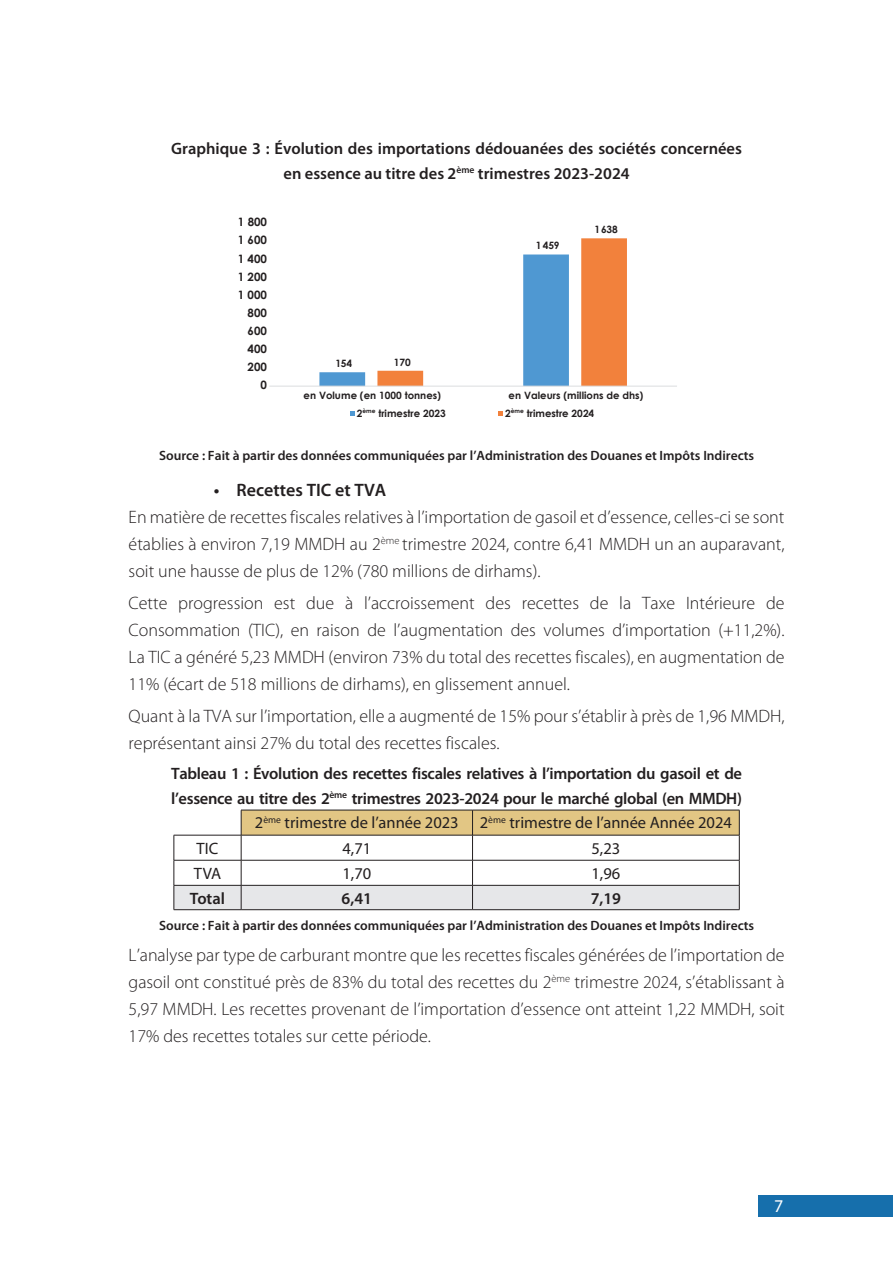
<style>
.page{position:relative;width:893px;height:1263px;background:#fff}
.page>*{position:absolute;margin:0;border:0;box-sizing:border-box;transform-origin:0 0}
.t1{font:300 18px/27px "Myriad Pro";color:#231f20;text-align:justify}
.t2{font:600 18px "Myriad Pro";color:#231f20}
.t3{font:18px "Myriad Pro";color:#fff}
.t4{font:600 16.5px "Myriad Pro";letter-spacing:-.02em;color:#231f20}
.t5{font:600 16.5px/24.8px "Myriad Pro";color:#231f20;text-align:center}
.t6{font:16.5px "Myriad Pro";color:#231f20}
.t7{font:600 13.5px "Myriad Pro";color:#231f20}
.t8{font:700 11.55px "Century Gothic";letter-spacing:-.005em;color:#231f20}
.t9{font:700 10.05px "Century Gothic";color:#231f20}
</style>
<div class="page">
<div style="left:758px;top:1195px;width:135px;height:22px;background:#166fac"></div>
<svg style="left:319px;top:238px;width:308px;height:148px"></svg>
<hr style="left:269px;top:386px;width:408px;height:1px;background:#dcdddf">
<svg style="left:350px;top:411px;width:5px;height:5px"></svg>
<svg style="left:498px;top:411px;width:5px;height:5px"></svg>
<svg style="left:174px;top:810px;width:566px;height:100px"></svg>
<hr style="left:174px;top:909px;width:67px;height:1px;background:#231f20">
<hr style="left:241px;top:909px;width:232px;height:1px;background:#231f20">
<hr style="left:473px;top:909px;width:266px;height:1px;background:#231f20">
<p class="t5" style="left:171px;top:135px;width:572px">Graphique 3 : Évolution des importations dédouanées des sociétés concernées en essence au titre des 2<sup>ème</sup> trimestres 2023-2024</p>
<p class="t8" style="left:238px;top:213px;width:31px">1 800</p>
<p class="t8" style="left:238px;top:231px;width:31px">1 600</p>
<p class="t8" style="left:238px;top:250px;width:31px">1 400</p>
<p class="t8" style="left:238px;top:268px;width:31px">1 200</p>
<p class="t8" style="left:238px;top:286px;width:31px">1 000</p>
<p class="t8" style="left:248px;top:304px;width:21px">800</p>
<p class="t8" style="left:248px;top:322px;width:21px">600</p>
<p class="t8" style="left:248px;top:340px;width:21px">400</p>
<p class="t8" style="left:248px;top:358px;width:21px">200</p>
<p class="t8" style="left:261px;top:376px;width:8px">0</p>
<p class="t9" style="left:335px;top:356px;width:18px">154</p>
<p class="t9" style="left:394px;top:354px;width:18px">170</p>
<p class="t9" style="left:536px;top:238px;width:25px">1459</p>
<p class="t9" style="left:594px;top:222px;width:25px">1638</p>
<p class="t9" style="left:304px;top:388px;width:139px">en Volume (en 1000 tonnes)</p>
<p class="t9" style="left:509px;top:388px;width:136px">en Valeurs (millions de dhs)</p>
<p class="t9" style="left:357px;top:405px;width:90px">2<sup>ème</sup> trimestre 2023</p>
<p class="t9" style="left:505px;top:405px;width:91px">2<sup>ème</sup> trimestre 2024</p>
<p class="t7" style="left:159px;top:447px;width:597px">Source : Fait à partir des données communiquées par l’Administration des Douanes et Impôts Indirects</p>
<p class="t2" style="left:214px;top:478px;width:174px">• Recettes TIC et TVA</p>
<p class="t1" style="left:129px;top:503px;width:657px">En matière de recettes fiscales relatives à l’importation de gasoil et d’essence, celles-ci se sont établies à environ 7,19 MMDH au 2<sup>ème</sup> trimestre 2024, contre 6,41 MMDH un an auparavant, soit une hausse de plus de 12% (780 millions de dirhams).</p>
<p class="t1" style="left:129px;top:589px;width:657px">Cette progression est due à l’accroissement des recettes de la Taxe Intérieure de Consommation (TIC), en raison de l’augmentation des volumes d’importation (+11,2%).<br>La TIC a généré 5,23 MMDH (environ 73% du total des recettes fiscales), en augmentation de 11% (écart de 518 millions de dirhams), en glissement annuel.</p>
<p class="t1" style="left:129px;top:702px;width:657px">Quant à la TVA sur l’importation, elle a augmenté de 15% pour s’établir à près de 1,96 MMDH, représentant ainsi 27% du total des recettes fiscales.</p>
<p class="t4" style="left:171px;top:763px;width:572px">Tableau 1 : Évolution des recettes fiscales relatives à l’importation du gasoil et de</p>
<p class="t4" style="left:171px;top:788px;width:572px">l’essence au titre des 2<sup>ème</sup> trimestres 2023-2024 pour le marché global (en MMDH)</p>
<p class="t6" style="left:255px;top:813px;width:205px">2<sup>ème</sup> trimestre de l’année 2023</p>
<p class="t6" style="left:480px;top:813px;width:254px">2<sup>ème</sup> trimestre de l’année Année 2024</p>
<p class="t6" style="left:197px;top:838px;width:23px">TIC</p>
<p class="t6" style="left:342px;top:838px;width:30px">4,71</p>
<p class="t6" style="left:591px;top:838px;width:30px">5,23</p>
<p class="t6" style="left:194px;top:863px;width:29px">TVA</p>
<p class="t6" style="left:342px;top:863px;width:30px">1,70</p>
<p class="t6" style="left:591px;top:863px;width:30px">1,96</p>
<p class="t4" style="left:190px;top:888px;width:37px">Total</p>
<p class="t4" style="left:342px;top:888px;width:32px">6,41</p>
<p class="t4" style="left:591px;top:888px;width:32px">7,19</p>
<p class="t7" style="left:159px;top:916px;width:597px">Source : Fait à partir des données communiquées par l’Administration des Douanes et Impôts Indirects</p>
<p class="t1" style="left:129px;top:941px;width:657px">L’analyse par type de carburant montre que les recettes fiscales générées de l’importation de gasoil ont constitué près de 83% du total des recettes du 2<sup>ème</sup> trimestre 2024, s’établissant à 5,97 MMDH. Les recettes provenant de l’importation d’essence ont atteint 1,22 MMDH, soit 17% des recettes totales sur cette période.</p>
<p class="t3" style="left:774px;top:1194px;width:11px">7</p>
</div>
